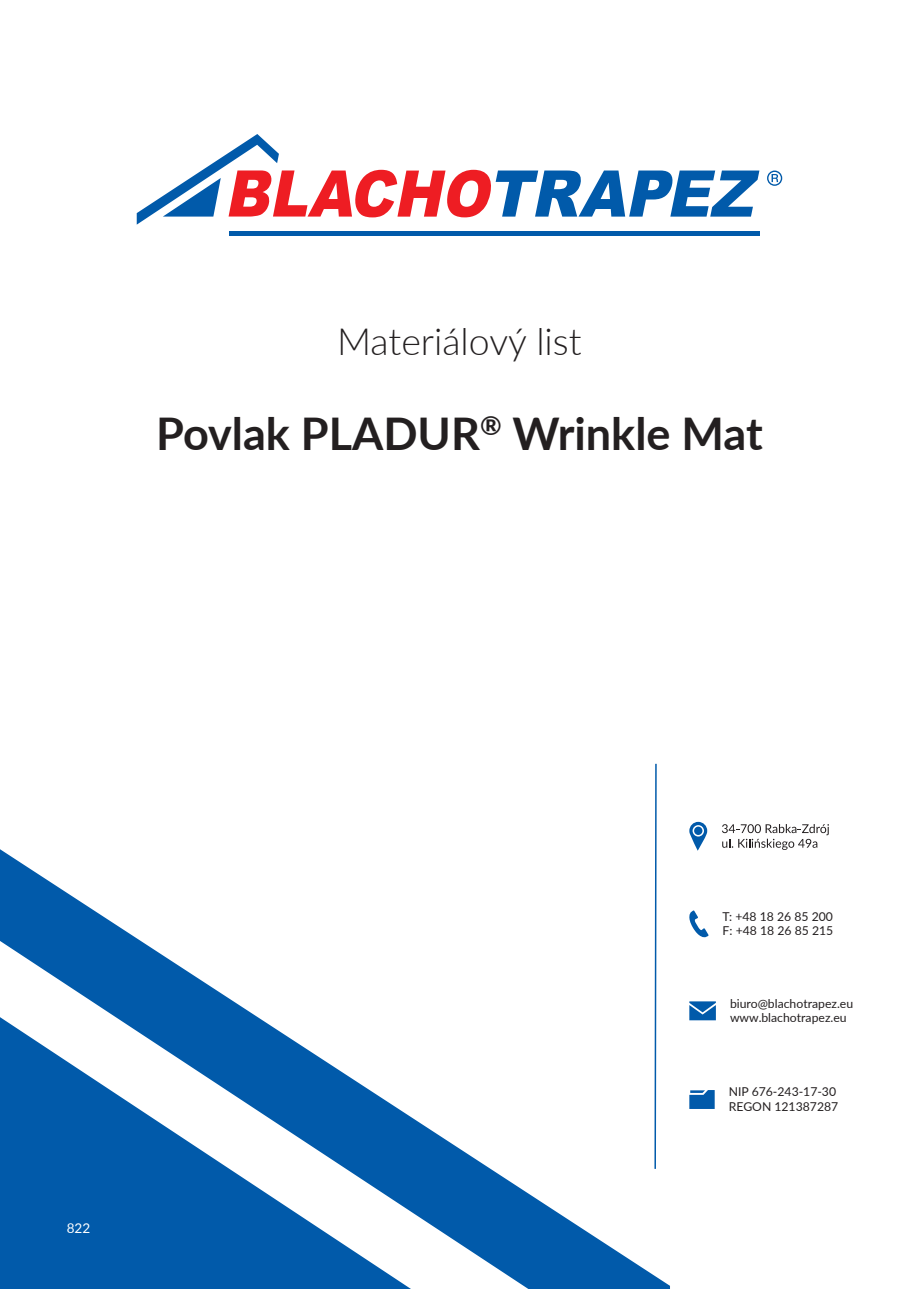
<style>
.page{position:relative;width:919px;height:1289px;background:#fff}
.page>*{position:absolute;margin:0;border:0;box-sizing:border-box;transform-origin:0 0}
.t1{font:700 45px "Lato";color:#231f20}
.t2{font:300 37.5px "Lato";color:#231f20}
.t3{font:13.5px "Lato";color:#fff}
.t4{font:12.15px/14.7px "Lato";color:#231f20}
</style>
<div class="page">
<svg style="left:767px;top:170px;width:15px;height:16px"></svg>
<hr style="left:228px;top:232px;width:531px;height:4px;background:#015aaa">
<svg style="left:137px;top:134px;width:622px;height:91px"></svg>
<svg style="left:689px;top:1090px;width:25px;height:18px"></svg>
<svg style="left:689px;top:821px;width:18px;height:29px"></svg>
<div style="left:694px;top:826px;width:8px;height:9px;background:#015aaa;border-radius:50%"></div>
<svg style="left:722px;top:824px;width:106px;height:26px"></svg>
<svg style="left:689px;top:910px;width:19px;height:27px"></svg>
<svg style="left:689px;top:1001px;width:26px;height:19px"></svg>
<svg style="left:655px;top:763px;width:2px;height:86px"></svg>
<svg style="left:0;top:849px;width:670px;height:439px"></svg>
<h2 class="t2" style="left:337px;top:315px;width:246px">Materiálový list</h2>
<h1 class="t1" style="left:156px;top:400px;width:608px">Povlak PLADUR<sup>®</sup> Wrinkle Mat</h1>
<p class="t3" style="left:67px;top:1218px;width:25px">822</p>
<p class="t4" style="left:722px;top:908px;width:112px">T: +48 18 26 85 200<br>F: +48 18 26 85 215</p>
<p class="t4" style="left:730px;top:995px;width:125px">biuro@blachotrapez.eu www.blachotrapez.eu</p>
<p class="t4" style="left:728px;top:1083px;width:111px">NIP 676-243-17-30<br>REGON 121387287</p>
</div>
